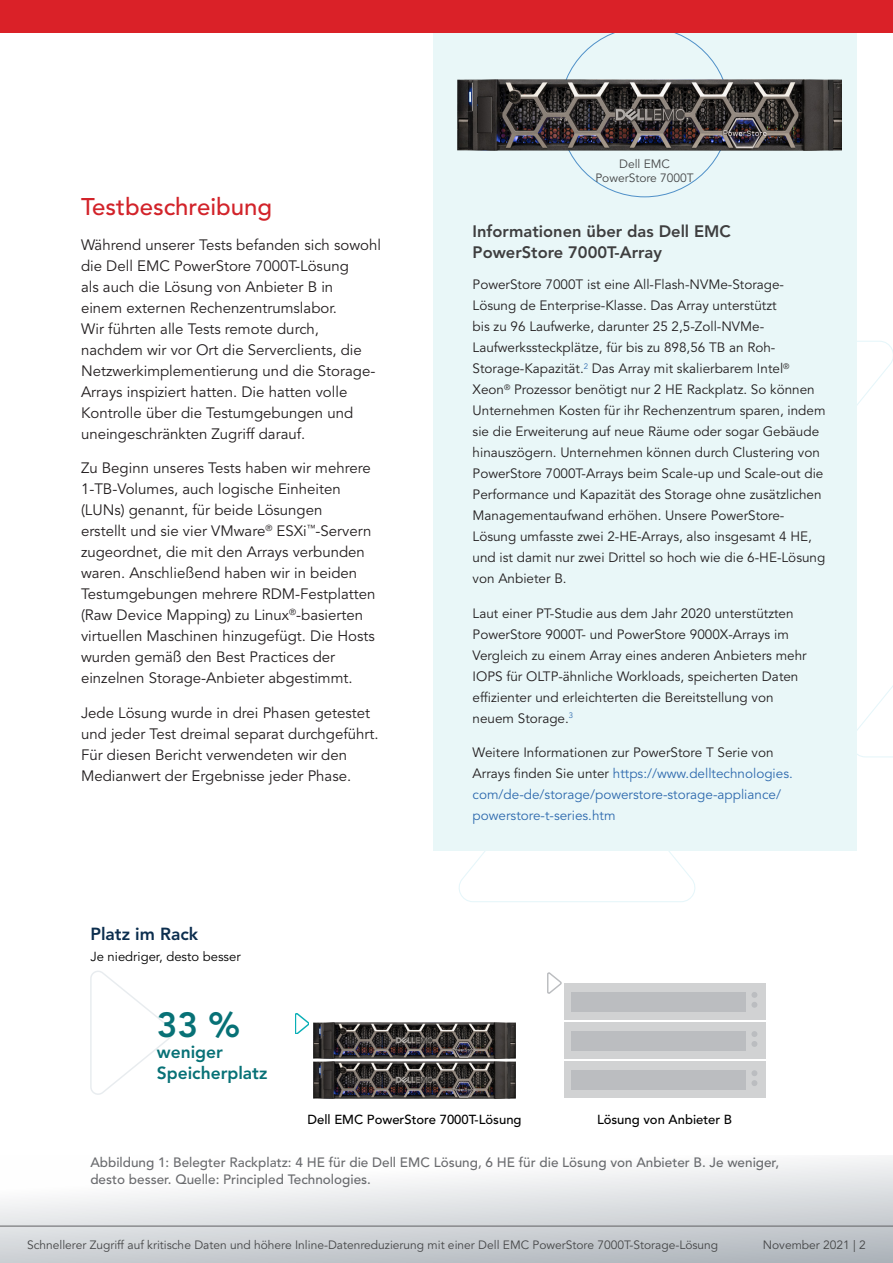
<style>
.page{position:relative;width:893px;height:1263px;background:#fff}
.page>*{position:absolute;margin:0;border:0;box-sizing:border-box;transform-origin:0 0}
.t1{font:800 34.8px "Avenir LT Pro";color:#077176}
.t2{font:500 24px "Avenir LT Pro";color:#d2232a}
.t3{font:800 17.4px/20.9px "Avenir LT Pro";color:#077176}
.t4{font:800 17.4px "Avenir LT Pro";color:#0c2e4e}
.t5{font:800 16.5px/21px "Avenir LT Pro";color:#3e3e3f}
.t6{font:15px/21px "Avenir LT Pro";color:#231f20}
.t7{font:13.5px/21px "Avenir LT Pro";color:#231f20}
.t8{font:13.5px/21px "Avenir LT Pro";color:#2e6aae}
.t9{font:500 13.5px/16.2px "Avenir LT Pro";color:#6c6d70}
.t10{font:500 13.05px "Avenir LT Pro";color:#000}
.t11{font:13.05px "Avenir LT Pro";color:#000}
.t12{font:12px/14.4px "Avenir LT Pro";color:#454647;text-align:center}
.s1{color:#231f20}
</style>
<div class="page">
<svg style="left:457px;top:850px;width:240px;height:52px"></svg>
<svg style="left:857px;top:686px;width:36px;height:72px"></svg>
<svg style="left:90px;top:971px;width:82px;height:123px"></svg>
<svg style="left:295px;top:1013px;width:14px;height:21px"></svg>
<svg style="left:548px;top:973px;width:13px;height:20px"></svg>
<img style="left:314px;top:1061px;width:201px;height:37px">
<img style="left:314px;top:1022px;width:201px;height:37px">
<div style="left:564px;top:1061px;width:201px;height:37px;background:#d1d2d3"></div>
<div style="left:571px;top:1070px;width:174px;height:20px;background:#bbbdc0"></div>
<svg style="left:751px;top:1070px;width:6px;height:16px"></svg>
<div style="left:564px;top:1022px;width:201px;height:37px;background:#d1d2d3"></div>
<div style="left:571px;top:1031px;width:174px;height:20px;background:#bbbdc0"></div>
<svg style="left:752px;top:1031px;width:5px;height:16px"></svg>
<div style="left:564px;top:983px;width:201px;height:37px;background:#d1d2d3"></div>
<div style="left:571px;top:992px;width:174px;height:20px;background:#bbbdc0"></div>
<svg style="left:751px;top:992px;width:6px;height:16px"></svg>
<svg style="left:0;top:1157px;width:893px;height:106px"></svg>
<div style="left:433px;top:27px;width:424px;height:823px;background:#e9f7f8"></div>
<img style="left:457px;top:80px;width:384px;height:70px">
<hr style="left:0;top:1226px;width:893px;height:1px;background:#616164">
<div style="left:0;top:0;width:893px;height:32px;background:#da2128"></div>
<p class="t2" style="left:81px;top:193px;width:193px">Testbeschreibung</p>
<p class="t6" style="left:81px;top:234px;width:302px">Während unserer Tests befanden sich sowohl die Dell EMC PowerStore 7000T-Lösung<br>als auch die Lösung von Anbieter B in<br>einem externen Rechenzentrumslabor.<br>Wir führten alle Tests remote durch, nachdem wir vor Ort die Serverclients, die Netzwerkimplementierung und die Storage-Arrays inspiziert hatten. Die hatten volle Kontrolle über die Testumgebungen und uneingeschränkten Zugriff darauf.</p>
<p class="t6" style="left:81px;top:458px;width:296px">Zu Beginn unseres Tests haben wir mehrere 1-TB-Volumes, auch logische Einheiten (LUNs) genannt, für beide Lösungen<br>erstellt und sie vier VMware<sup>®</sup> ESXi<sup>™</sup>-Servern zugeordnet, die mit den Arrays verbunden waren. Anschließend haben wir in beiden Testumgebungen mehrere RDM-Festplatten (Raw Device Mapping) zu Linux<sup>®</sup>-basierten virtuellen Maschinen hinzugefügt. Die Hosts wurden gemäß den Best Practices der einzelnen Storage-Anbieter abgestimmt.</p>
<p class="t6" style="left:81px;top:702px;width:299px">Jede Lösung wurde in drei Phasen getestet und jeder Test dreimal separat durchgeführt.<br>Für diesen Bericht verwendeten wir den Medianwert der Ergebnisse jeder Phase.</p>
<p class="t4" style="left:90px;top:924px;width:109px">Platz im Rack</p>
<p class="t11" style="left:90px;top:948px;width:152px">Je niedriger, desto besser</p>
<p class="t1" style="left:157px;top:1005px;width:85px">33 %</p>
<p class="t3" style="left:157px;top:1042px;width:112px">weniger<br>Speicherplatz</p>
<p class="t12" style="left:595px;top:156px;width:100px">Dell EMC<br>PowerStore 7000T</p>
<p class="t5" style="left:473px;top:221px;width:260px">Informationen über das Dell EMC<br>PowerStore 7000T-Array</p>
<p class="t7" style="left:473px;top:274px;width:354px">PowerStore 7000T ist eine All-Flash-NVMe-Storage-Lösung de Enterprise-Klasse. Das Array unterstützt<br>bis zu 96 Laufwerke, darunter 25 2,5‑Zoll-NVMe-Laufwerkssteckplätze, für bis zu 898,56 TB an Roh-Storage-Kapazität.<sup>2</sup> Das Array mit skalierbarem Intel<sup>® </sup>Xeon<sup>®</sup> Prozessor benötigt nur 2 HE Rackplatz. So können Unternehmen Kosten für ihr Rechenzentrum sparen, indem sie die Erweiterung auf neue Räume oder sogar Gebäude hinauszögern. Unternehmen können durch Clustering von PowerStore 7000T-Arrays beim Scale-up und Scale-out die Performance und Kapazität des Storage ohne zusätzlichen Managementaufwand erhöhen. Unsere PowerStore-Lösung umfasste zwei 2‑HE-Arrays, also insgesamt 4 HE, und ist damit nur zwei Drittel so hoch wie die 6‑HE-Lösung von Anbieter B.</p>
<p class="t7" style="left:473px;top:603px;width:336px">Laut einer PT-Studie aus dem Jahr 2020 unterstützten PowerStore 9000T- und PowerStore 9000X-Arrays im Vergleich zu einem Array eines anderen Anbieters mehr IOPS für OLTP-ähnliche Workloads, speicherten Daten effizienter und erleichterten die Bereitstellung von neuem Storage.<sup>3</sup></p>
<p class="t8" style="left:473px;top:742px;width:322px"><span class="s1">Weitere Informationen zur PowerStore T Serie von Arrays finden Sie unter</span> https://www.delltechnologies. com/de-de/storage/powerstore-storage-appliance/ powerstore-t-series.htm</p>
<p class="t10" style="left:307px;top:1111px;width:216px">Dell EMC PowerStore 7000T-Lösung</p>
<p class="t10" style="left:597px;top:1111px;width:137px">Lösung von Anbieter B</p>
<p class="t9" style="left:90px;top:1155px;width:690px">Abbildung 1: Belegter Rackplatz: 4 HE für die Dell EMC Lösung, 6 HE für die Lösung von Anbieter B. Je weniger, desto besser. Quelle: Principled Technologies.</p>
<p class="t12" style="left:27px;top:1238px;width:693px">Schnellerer Zugriff auf kritische Daten und höhere Inline-Datenreduzierung mit einer Dell EMC PowerStore 7000T-Storage-Lösung</p>
<p class="t12" style="left:763px;top:1238px;width:105px">November 2021 | 2</p>
</div>
